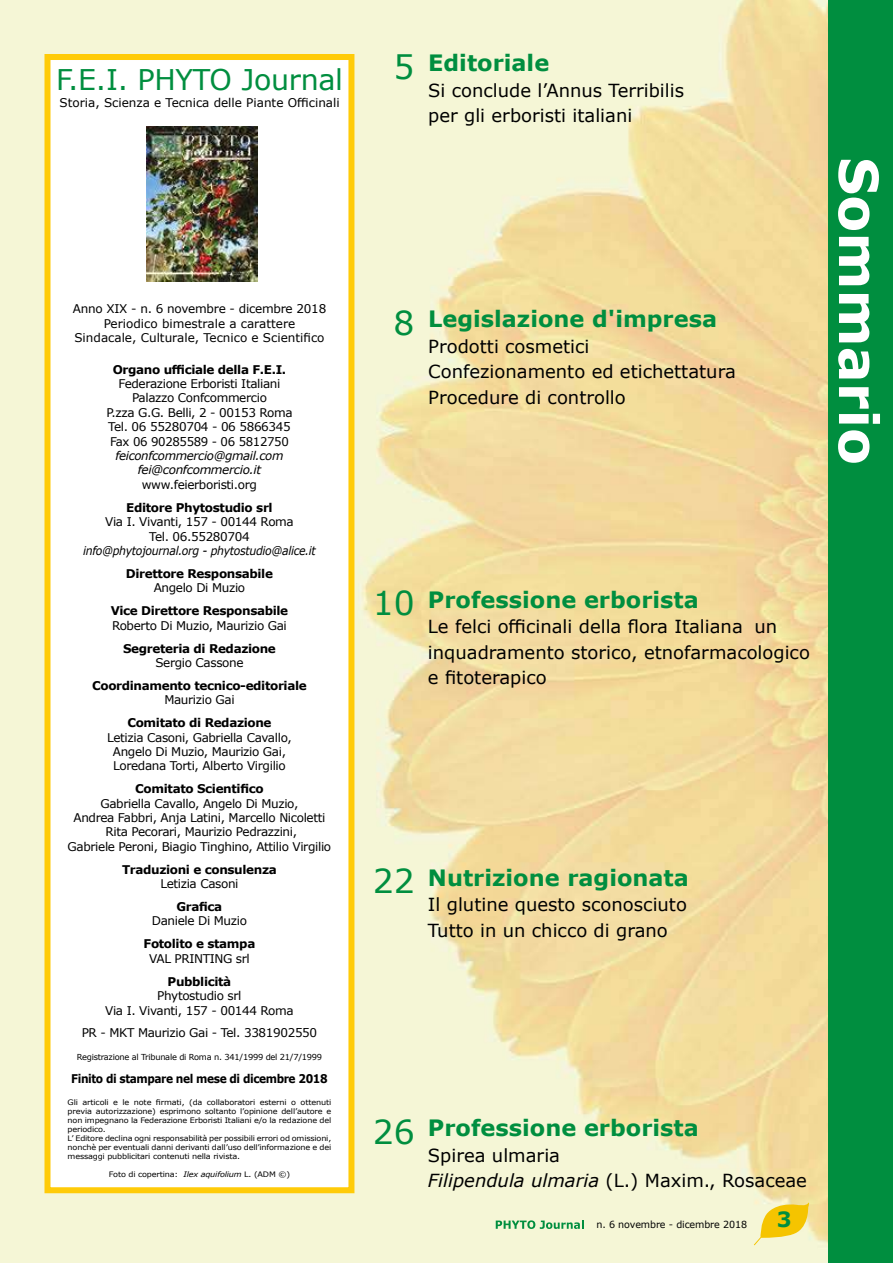
<style>
.page{position:relative;width:893px;height:1263px;background:#fff}
.page>*{position:absolute;margin:0;border:0;box-sizing:border-box;transform-origin:0 0}
.t1{font:700 54px "Verdana";color:#fff}
.t2{font:28.5px "Verdana";letter-spacing:-.01em;color:#008e3f}
.t3{font:700 22.5px "Verdana";color:#008e3f}
.t4{font:700 21px "Verdana";color:#008e3f}
.t5{font:18px/25.5px "Verdana";color:#000}
.t6{font:12px/14.4px "Verdana";letter-spacing:-.03em;color:#000;text-align:center}
.t7{font:700 12px "Verdana";letter-spacing:-.03em;color:#000}
.t8{font:12px/14.4px "Verdana";color:#000;text-align:center}
.t9{font:italic 12px/14.4px "Verdana";letter-spacing:-.03em;color:#000;text-align:center}
.t10{font:italic 12px "Verdana";letter-spacing:-.03em;color:#000;scale:.91 1}
.t11{font:700 12px "Verdana";letter-spacing:-.03em;color:#000;scale:.89 1}
.t12{font:9.75px "Verdana";letter-spacing:-.01em;color:#000}
.t13{font:8.25px "Verdana";letter-spacing:-.03em;color:#000}
.t14{font:7.5px/9px "Verdana";letter-spacing:-.02em;color:#000;scale:1.08 1}
.s1{font-style:italic}
.s2{font-weight:400;font-size:33px}
</style>
<div class="page">
<img style="left:0;top:0;width:829px;height:1263px">
<svg style="left:41px;top:51px;width:316px;height:1144px"></svg>
<div style="left:829px;top:0;width:64px;height:1263px;background:#008e3f"></div>
<img style="left:146px;top:126px;width:112px;height:155px">
<svg style="left:754px;top:1202px;width:55px;height:43px;background:#f4da63"></svg>
<svg style="left:496px;top:1220px;width:87px;height:9px"></svg>
<h2 class="t2" style="left:56px;top:60px;width:288px">F.E.I. PHYTO Journal</h2>
<p class="t8" style="left:60px;top:96px;width:282px">Storia, Scienza e Tecnica delle Piante Officinali</p>
<p class="t8" style="left:73px;top:302px;width:255px">Anno XIX - n. 6 novembre - dicembre 2018<br>Periodico bimestrale a carattere<br>Sindacale, Culturale, Tecnico e Scientifico</p>
<p class="t7" style="left:113px;top:361px;width:175px">Organo ufficiale della F.E.I.</p>
<p class="t6" style="left:106px;top:376px;width:188px">Federazione Erboristi Italiani<br>Palazzo Confcommercio<br>P.zza G.G. Belli, 2 - 00153 Roma<br>Tel. 06 55280704 - 06 5866345<br>Fax 06 90285589 - 06 5812750</p>
<p class="t9" style="left:115px;top:448px;width:170px">feiconfcommercio@gmail.com fei@confcommercio.it</p>
<p class="t6" style="left:142px;top:477px;width:117px">www.feierboristi.org</p>
<p class="t7" style="left:126px;top:499px;width:148px">Editore Phytostudio srl</p>
<p class="t6" style="left:105px;top:514px;width:190px">Via I. Vivanti, 157 - 00144 Roma<br>Tel. 06.55280704</p>
<p class="t10" style="left:83px;top:542px;width:257px">info@phytojournal.org - phytostudio@alice.it</p>
<p class="t7" style="left:126px;top:565px;width:148px">Direttore Responsabile</p>
<p class="t6" style="left:154px;top:581px;width:93px">Angelo Di Muzio</p>
<p class="t7" style="left:111px;top:602px;width:179px">Vice Direttore Responsabile</p>
<p class="t6" style="left:112px;top:618px;width:176px">Roberto Di Muzio, Maurizio Gai</p>
<p class="t7" style="left:123px;top:640px;width:154px">Segreteria di Redazione</p>
<p class="t6" style="left:155px;top:655px;width:90px">Sergio Cassone</p>
<p class="t7" style="left:92px;top:677px;width:216px">Coordinamento tecnico-editoriale</p>
<p class="t6" style="left:164px;top:692px;width:72px">Maurizio Gai</p>
<p class="t7" style="left:127px;top:714px;width:146px">Comitato di Redazione</p>
<p class="t6" style="left:107px;top:730px;width:186px">Letizia Casoni, Gabriella Cavallo,<br>Angelo Di Muzio, Maurizio Gai,<br>Loredana Torti, Alberto Virgilio</p>
<p class="t7" style="left:135px;top:780px;width:130px">Comitato Scientifico</p>
<p class="t6" style="left:68px;top:796px;width:265px">Gabriella Cavallo, Angelo Di Muzio,<br>Andrea Fabbri, Anja Latini, Marcello Nicoletti Rita Pecorari, Maurizio Pedrazzini,<br>Gabriele Peroni, Biagio Tinghino, Attilio Virgilio</p>
<p class="t7" style="left:122px;top:861px;width:156px">Traduzioni e consulenza</p>
<p class="t6" style="left:160px;top:876px;width:80px">Letizia Casoni</p>
<p class="t7" style="left:177px;top:898px;width:47px">Grafica</p>
<p class="t6" style="left:152px;top:914px;width:97px">Daniele Di Muzio</p>
<p class="t7" style="left:144px;top:935px;width:113px">Fotolito e stampa</p>
<p class="t6" style="left:149px;top:951px;width:102px">VAL PRINTING srl</p>
<p class="t7" style="left:168px;top:973px;width:65px">Pubblicità</p>
<p class="t6" style="left:105px;top:988px;width:190px">Phytostudio srl<br>Via I. Vivanti, 157 - 00144 Roma</p>
<p class="t6" style="left:82px;top:1026px;width:237px">PR - MKT Maurizio Gai - Tel. 3381902550</p>
<p class="t13" style="left:77px;top:1051px;width:247px">Registrazione al Tribunale di Roma n. 341/1999 del 21/7/1999</p>
<p class="t11" style="left:71px;top:1070px;width:289px">Finito di stampare nel mese di dicembre 2018</p>
<p class="t14" style="left:68px;top:1097px;width:246px">Gli articoli e le note firmati, (da collaboratori esterni o ottenuti previa autorizzazione) esprimono soltanto l’opinione dell’autore e non impegnano la Federazione Erboristi Italiani e/o la redazione del periodico.<br>L’ Editore declina ogni responsabilità per possibili errori od omissioni, nonchè per eventuali danni derivanti dall’uso dell’informazione e dei messaggi pubblicitari contenuti nella rivista.</p>
<p class="t14" style="left:109px;top:1169px;width:169px">Foto di copertina: <span class="s1">Ilex aquifolium</span> L. (ADM ©)</p>
<h3 class="t3" style="left:394px;top:47px;width:157px"><span class="s2">5</span> Editoriale</h3>
<h3 class="t5" style="left:428px;top:77px;width:257px">Si conclude l’Annus Terribilis per gli erboristi italiani</h3>
<h3 class="t3" style="left:394px;top:303px;width:325px"><span class="s2">8</span> Legislazione d'impresa</h3>
<h3 class="t5" style="left:428px;top:333px;width:309px">Prodotti cosmetici<br>Confezionamento ed etichettatura<br>Procedure di controllo</h3>
<h1 class="t1" style="left:897px;top:157px;width:310px;rotate:90deg">Sommario</h1>
<h3 class="t3" style="left:373px;top:584px;width:328px"><span class="s2">10</span> Professione erborista</h3>
<h3 class="t5" style="left:428px;top:614px;width:383px">Le felci officinali della flora Italiana un inquadramento storico, etnofarmacologico e fitoterapico</h3>
<h3 class="t3" style="left:373px;top:862px;width:318px"><span class="s2">22</span> Nutrizione ragionata</h3>
<h3 class="t5" style="left:428px;top:892px;width:261px">Il glutine questo sconosciuto<br>Tutto in un chicco di grano</h3>
<h3 class="t3" style="left:373px;top:1112px;width:328px"><span class="s2">26</span> Professione erborista</h3>
<h3 class="t5" style="left:428px;top:1142px;width:381px">Spirea ulmaria<br><span class="s1">Filipendula ulmaria</span> (L.) Maxim., Rosaceae</h3>
<p class="t12" style="left:596px;top:1217px;width:152px">n. 6 novembre - dicembre 2018</p>
<h3 class="t4" style="left:777px;top:1205px;width:16px">3</h3>
</div>
